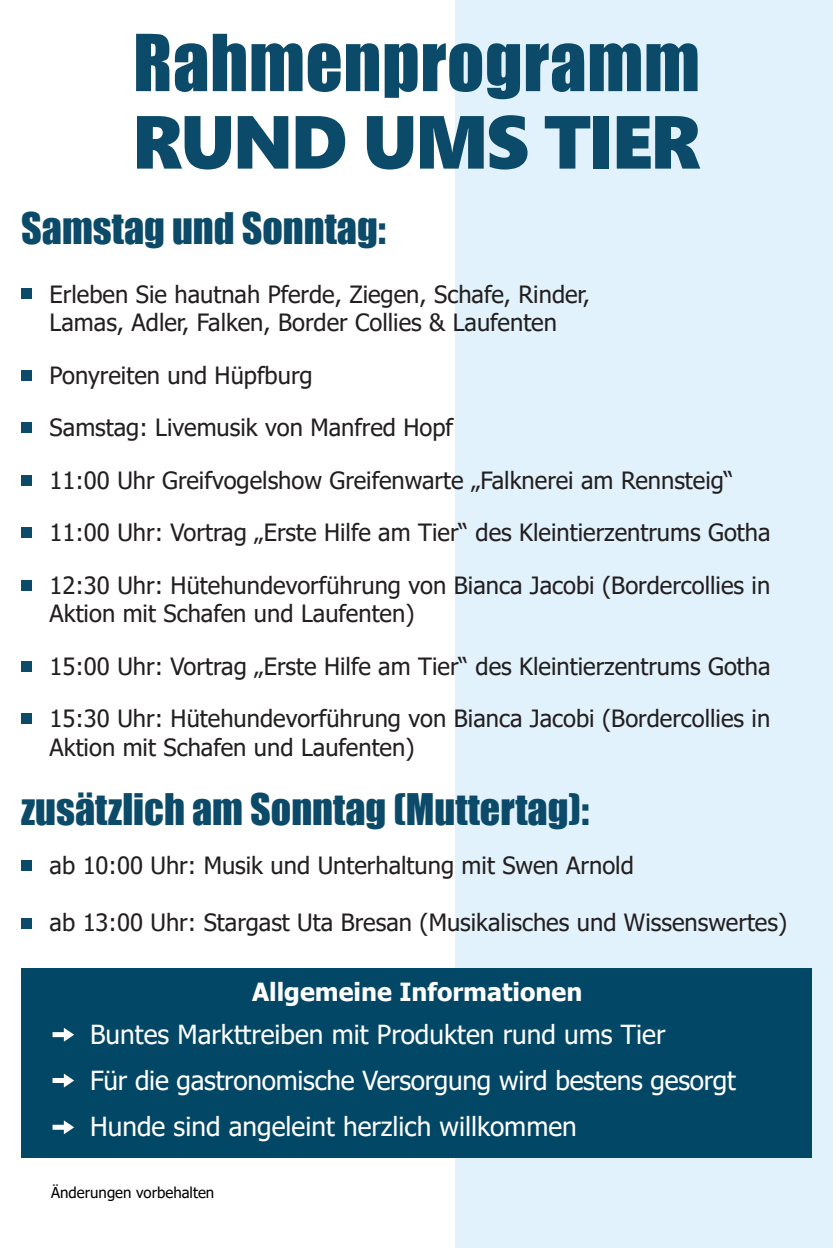
<style>
.page{position:relative;width:833px;height:1248px;background:#fff}
.page>*{position:absolute;margin:0;border:0;box-sizing:border-box;transform-origin:0 0}
.t1{font:75px "Segoe UI Black";letter-spacing:-.04em;color:#0b4a68}
.t2{font:72.5px "Impact";letter-spacing:.01em;color:#0b4a68}
.t3{font:40px "Impact";color:#0b4a68}
.t4{font:26.25px "Tahoma";color:#fff}
.t5{font:700 25px "Tahoma";color:#fff}
.t6{font:23.75px/28.5px "Tahoma";color:#231f20}
.t7{font:15px "Tahoma";color:#000001}
</style>
<div class="page">
<div style="left:455px;top:0;width:377px;height:1248px;background:#e2f2fc"></div>
<div style="left:21px;top:968px;width:790px;height:190px;background:#024766"></div>
<div style="left:53px;top:1032px;width:16px;height:5px;background:#fff"></div>
<svg style="left:64px;top:1028px;width:10px;height:13px"></svg>
<div style="left:53px;top:1078px;width:16px;height:5px;background:#fff"></div>
<svg style="left:64px;top:1073px;width:10px;height:14px"></svg>
<div style="left:53px;top:1124px;width:16px;height:5px;background:#fff"></div>
<svg style="left:64px;top:1120px;width:10px;height:14px"></svg>
<div style="left:21px;top:288px;width:11px;height:11px;background:#0b4a68"></div>
<div style="left:21px;top:370px;width:11px;height:10px;background:#0b4a68"></div>
<div style="left:21px;top:422px;width:11px;height:11px;background:#0b4a68"></div>
<div style="left:21px;top:475px;width:11px;height:11px;background:#0b4a68"></div>
<div style="left:21px;top:527px;width:11px;height:11px;background:#0b4a68"></div>
<div style="left:21px;top:580px;width:11px;height:11px;background:#0b4a68"></div>
<div style="left:21px;top:661px;width:11px;height:10px;background:#0b4a68"></div>
<div style="left:21px;top:860px;width:11px;height:11px;background:#0b4a68"></div>
<div style="left:21px;top:917px;width:11px;height:11px;background:#0b4a68"></div>
<div style="left:21px;top:713px;width:11px;height:11px;background:#0b4a68"></div>
<p class="t2" style="left:133px;top:6px;width:568px">Rahmenprogramm</p>
<p class="t1" style="left:132px;top:88px;width:571px">RUND UMS TIER</p>
<p class="t3" style="left:21px;top:197px;width:366px">Samstag und Sonntag:</p>
<p class="t6" style="left:50px;top:281px;width:542px">Erleben Sie hautnah Pferde, Ziegen, Schafe, Rinder,<br>Lamas, Adler, Falken, Border Collies &amp; Laufenten</p>
<p class="t6" style="left:50px;top:362px;width:264px">Ponyreiten und Hüpfburg</p>
<p class="t6" style="left:50px;top:415px;width:405px">Samstag: Livemusik von Manfred Hopf</p>
<p class="t6" style="left:50px;top:467px;width:685px">11:00 Uhr Greifvogelshow Greifenwarte „Falknerei am Rennsteig“</p>
<p class="t6" style="left:50px;top:520px;width:722px">11:00 Uhr: Vortrag „Erste Hilfe am Tier“ des Kleintierzentrums Gotha</p>
<p class="t6" style="left:50px;top:572px;width:722px">12:30 Uhr: Hütehundevorführung von Bianca Jacobi (Bordercollies in<br>Aktion mit Schafen und Laufenten)</p>
<p class="t6" style="left:50px;top:653px;width:722px">15:00 Uhr: Vortrag „Erste Hilfe am Tier“ des Kleintierzentrums Gotha</p>
<p class="t6" style="left:50px;top:706px;width:722px">15:30 Uhr: Hütehundevorführung von Bianca Jacobi (Bordercollies in<br>Aktion mit Schafen und Laufenten)</p>
<p class="t3" style="left:21px;top:778px;width:569px">zusätzlich am Sonntag (Muttertag):</p>
<p class="t6" style="left:50px;top:853px;width:585px">ab 10:00 Uhr: Musik und Unterhaltung mit Swen Arnold</p>
<p class="t6" style="left:50px;top:910px;width:739px">ab 13:00 Uhr: Stargast Uta Bresan (Musikalisches und Wissenswertes)</p>
<p class="t5" style="left:252px;top:974px;width:332px">Allgemeine Informationen</p>
<p class="t4" style="left:90px;top:1016px;width:577px">Buntes Markttreiben mit Produkten rund ums Tier</p>
<p class="t4" style="left:90px;top:1063px;width:647px">Für die gastronomische Versorgung wird bestens gesorgt</p>
<p class="t4" style="left:90px;top:1109px;width:488px">Hunde sind angeleint herzlich willkommen</p>
<p class="t7" style="left:51px;top:1182px;width:164px">Änderungen vorbehalten</p>
</div>
